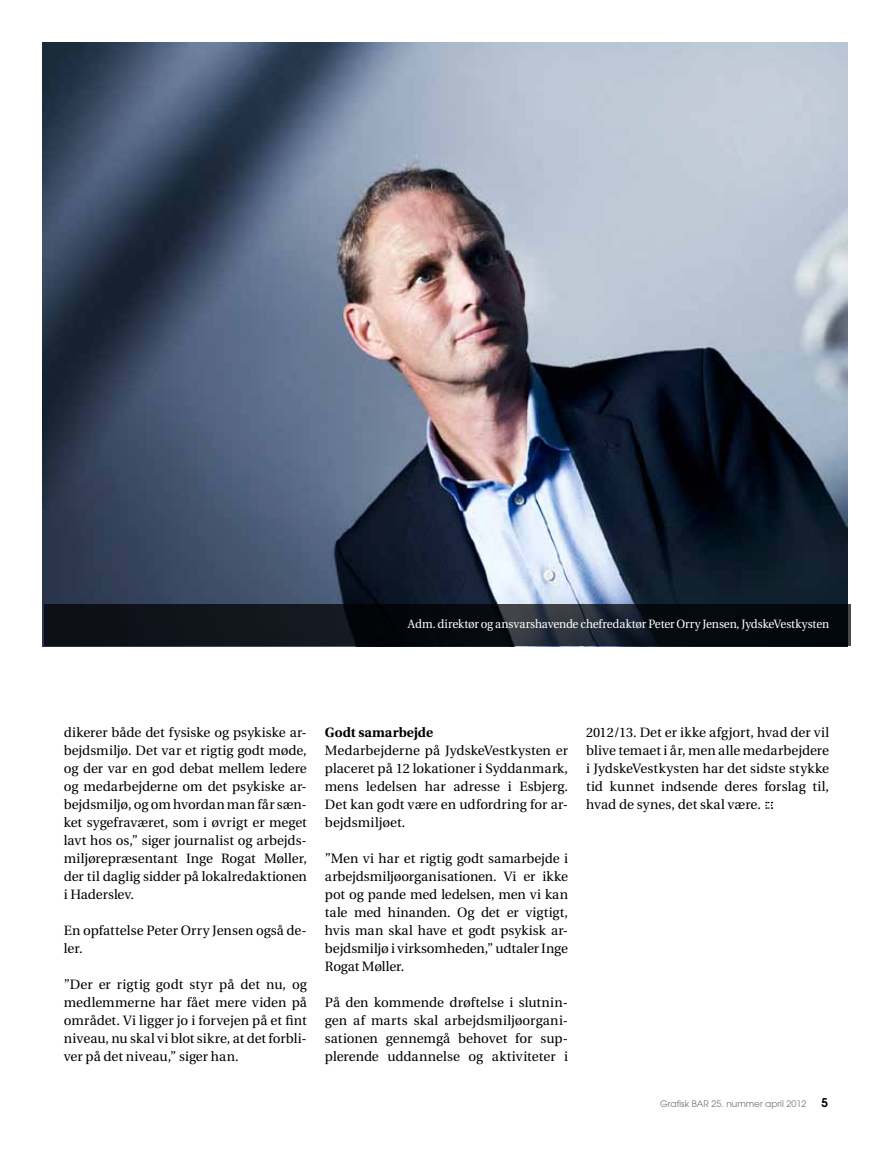
<style>
.page{position:relative;width:893px;height:1149px;background:#fff}
.page>*{position:absolute;margin:0;border:0;box-sizing:border-box;transform-origin:0 0}
.t1{font:13.5px/18px "Utopia";color:#000;text-align:justify}
.t2{font:700 13.5px "Utopia";color:#000}
.t3{font:12px "Utopia";letter-spacing:-.015em;color:#fff;scale:.96 1}
.t4{font:600 12px "Avant Garde";color:#000}
.t5{font:9px "Avant Garde";color:#7c7b7b}
</style>
<div class="page">
<img style="left:43px;top:43px;width:805px;height:603px">
<svg style="left:44px;top:604px;width:806px;height:41px;background:#0e1319"></svg>
<svg style="left:765px;top:801px;width:7px;height:7px"></svg>
<p class="t3" style="left:408px;top:617px;width:440px">Adm. direktør og ansvarshavende chefredaktør Peter Orry Jensen, JydskeVestkysten</p>
<p class="t1" style="left:64px;top:723px;width:245px">dikerer både det fysiske og psykiske ar&shy;bejdsmiljø. Det var et rigtig godt møde, og der var en god debat mellem ledere og medarbejderne om det psykiske ar&shy;bejdsmiljø, og om hvordan man får sæn&shy;ket sygefraværet, som i øvrigt er meget lavt hos os,” siger journalist og arbejds&shy;miljørepræsentant Inge Rogat Møller, der til daglig sidder på lokalredaktionen i Haderslev.</p>
<p class="t1" style="left:64px;top:921px;width:245px">En opfattelse Peter Orry Jensen også de&shy;ler.</p>
<p class="t1" style="left:64px;top:975px;width:245px">”Der er rigtig godt styr på det nu, og medlemmerne har fået mere viden på området. Vi ligger jo i forvejen på et fint niveau, nu skal vi blot sikre, at det forbli&shy;ver på det niveau,” siger han.</p>
<p class="t2" style="left:325px;top:724px;width:110px">Godt samarbejde</p>
<p class="t1" style="left:325px;top:741px;width:245px">Medarbejderne på JydskeVestkysten er placeret på 12 lokationer i Syddanmark, mens ledelsen har adresse i Esbjerg.<br>Det kan godt være en udfordring for ar&shy;bejdsmiljøet.</p>
<p class="t1" style="left:325px;top:849px;width:245px">”Men vi har et rigtig godt samarbejde i arbejdsmiljøorganisationen. Vi er ikke pot og pande med ledelsen, men vi kan tale med hinanden. Og det er vigtigt, hvis man skal have et godt psykisk ar&shy;bejdsmiljø i virksomheden,” udtaler Inge Rogat Møller.</p>
<p class="t1" style="left:325px;top:993px;width:245px">På den kommende drøftelse i slutnin&shy;gen af marts skal arbejdsmiljøorgani&shy;sationen gennemgå behovet for sup&shy;plerende uddannelse og aktiviteter i</p>
<p class="t1" style="left:586px;top:723px;width:245px">2012/13. Det er ikke afgjort, hvad der vil blive temaet i år, men alle medarbejdere i JydskeVestkysten har det sidste stykke tid kunnet indsende deres forslag til, hvad de synes, det skal være.</p>
<p class="t5" style="left:660px;top:1097px;width:148px">Grafisk BAR 25. nummer april 2012</p>
<p class="t4" style="left:821px;top:1094px;width:8px">5</p>
</div>
